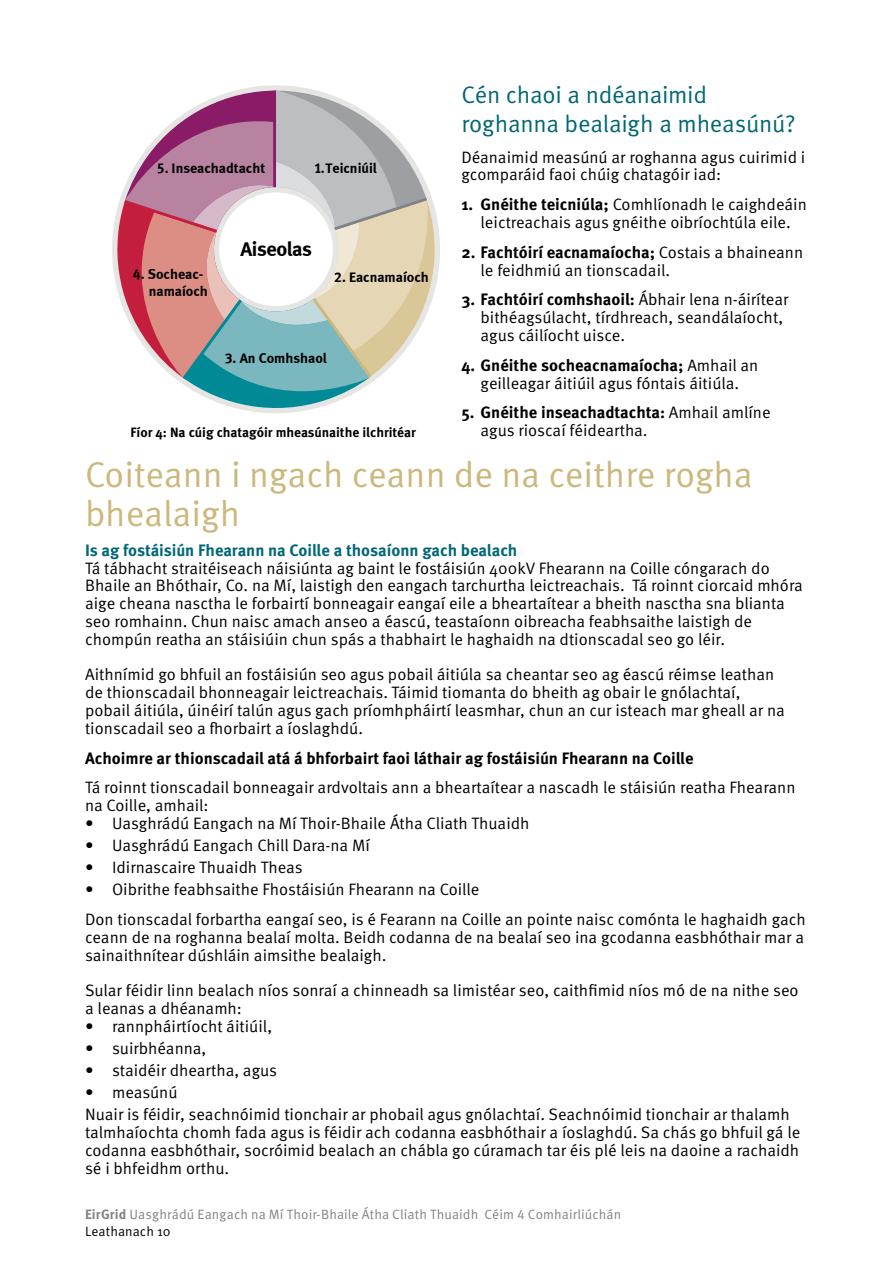
<style>
.page{position:relative;width:893px;height:1263px;background:#fff}
.page>*{position:absolute;margin:0;border:0;box-sizing:border-box;transform-origin:0 0}
.t1{font:36px/38.8px "Meta Pro Norm";color:#ccb87c}
.t2{font:24px/28.8px "Meta Pro Norm";letter-spacing:-.015em;color:#006774}
.t3{font:20.4px "Meta Bold LF";letter-spacing:-.02em;color:#000}
.t4{font:16.5px/17.9px "Meta Pro Norm";color:#000}
.t5{font:700 16.5px "Meta Pro";color:#000}
.t6{font:700 16.5px "Meta Pro";color:#006774}
.t7{font:14.1px/17px "Meta Bold LF";color:#000}
.t8{font:13.5px/17.7px "Meta Pro Norm";letter-spacing:.005em;color:#808285}
.t9{font:700 13.5px "Meta Pro";color:#000}
.s1{font-family:"Meta Pro";font-weight:700}
.s2{font-family:"Meta Pro Norm";font-weight:400}
.s3{color:#000}
</style>
<div class="page">
<svg style="left:112px;top:91px;width:328px;height:322px"></svg>
<h2 class="t2" style="left:461px;top:79px;width:336px">Cén chaoi a ndéanaimid roghanna bealaigh a mheasúnú?</h2>
<p class="t4" style="left:461px;top:147px;width:345px">Déanaimid measúnú ar roghanna agus cuirimid i gcomparáid faoi chúig chatagóir iad:</p>
<p class="t4" style="left:461px;top:194px;width:347px;text-align:center"><span class="s1">1. Gnéithe teicniúla;</span> Comhlíonadh le caighdeáin leictreachais agus gnéithe oibríochtúla eile.</p>
<p class="t5" style="left:461px;top:239px;width:343px">2. Fachtóirí eacnamaíocha; <span class="s2">Costais a bhaineann</span></p>
<p class="t4" style="left:480px;top:260px;width:191px">le feidhmiú an tionscadail.</p>
<p class="t5" style="left:461px;top:287px;width:329px">3. Fachtóirí comhshaoil: <span class="s2">Ábhair lena n-áirítear</span></p>
<p class="t4" style="left:480px;top:307px;width:304px">bithéagsúlacht, tírdhreach, seandálaíocht, agus cáilíocht uisce.</p>
<p class="t5" style="left:461px;top:352px;width:299px">4. Gnéithe socheacnamaíocha; <span class="s2">Amhail an</span></p>
<p class="t4" style="left:480px;top:373px;width:260px">geilleagar áitiúil agus fóntais áitiúla.</p>
<p class="t5" style="left:461px;top:400px;width:311px">5. Gnéithe inseachadtachta: <span class="s2">Amhail amlíne</span></p>
<p class="t4" style="left:480px;top:420px;width:169px">agus rioscaí féideartha.</p>
<h1 class="t1" style="left:85px;top:453px;width:669px">Coiteann i ngach ceann de na ceithre rogha bhealaigh</h1>
<p class="t6" style="left:85px;top:537px;width:434px">Is ag fostáisiún Fhearann na Coille a thosaíonn gach bealach</p>
<p class="t4" style="left:85px;top:558px;width:719px">Tá tábhacht straitéiseach náisiúnta ag baint le fostáisiún 400kV Fhearann na Coille cóngarach do Bhaile an Bhóthair, Co. na Mí, laistigh den eangach tarchurtha leictreachais. Tá roinnt ciorcaid mhóra aige cheana nasctha le forbairtí bonneagair eangaí eile a bheartaítear a bheith nasctha sna blianta seo romhainn. Chun naisc amach anseo a éascú, teastaíonn oibreacha feabhsaithe laistigh de chompún reatha an stáisiúin chun spás a thabhairt le haghaidh na dtionscadal seo go léir.</p>
<p class="t4" style="left:85px;top:665px;width:701px">Aithnímid go bhfuil an fostáisiún seo agus pobail áitiúla sa cheantar seo ag éascú réimse leathan de thionscadail bhonneagair leictreachais. Táimid tiomanta do bheith ag obair le gnólachtaí, pobail áitiúla, úinéirí talún agus gach príomhpháirtí leasmhar, chun an cur isteach mar gheall ar na tionscadail seo a fhorbairt a íoslaghdú.</p>
<p class="t5" style="left:85px;top:745px;width:610px">Achoimre ar thionscadail atá á bhforbairt faoi láthair ag fostáisiún Fhearann na Coille</p>
<p class="t4" style="left:85px;top:778px;width:712px">Tá roinnt tionscadail bonneagair ardvoltais ann a bheartaítear a nascadh le stáisiún reatha Fhearann na Coille, amhail:</p>
<p class="t4" style="left:85px;top:813px;width:446px">• Uasghrádú Eangach na Mí Thoir-Bhaile Átha Cliath Thuaidh</p>
<p class="t4" style="left:85px;top:835px;width:286px">• Uasghrádú Eangach Chill Dara-na Mí</p>
<p class="t4" style="left:85px;top:857px;width:219px">• Idirnascaire Thuaidh Theas</p>
<p class="t4" style="left:85px;top:873px;width:722px;line-height:29.8px">• Oibrithe feabhsaithe Fhostáisiún Fhearann na Coille<br>Don tionscadal forbartha eangaí seo, is é Fearann na Coille an pointe naisc comónta le haghaidh gach</p>
<p class="t4" style="left:85px;top:927px;width:721px">ceann de na roghanna bealaí molta. Beidh codanna de na bealaí seo ina gcodanna easbhóthair mar a sainaithnítear dúshláin aimsithe bealaigh.</p>
<p class="t4" style="left:85px;top:980px;width:715px">Sular féidir linn bealach níos sonraí a chinneadh sa limistéar seo, caithfimid níos mó de na nithe seo a leanas a dhéanamh:</p>
<p class="t4" style="left:85px;top:1016px;width:189px">• rannpháirtíocht áitiúil,</p>
<p class="t4" style="left:85px;top:1038px;width:123px">• suirbhéanna,</p>
<p class="t4" style="left:85px;top:1060px;width:194px">• staidéir dheartha, agus</p>
<p class="t4" style="left:85px;top:1080px;width:706px;line-height:22px">• measúnú<br>Nuair is féidir, seachnóimid tionchair ar phobail agus gnólachtaí. Seachnóimid tionchair ar thalamh</p>
<p class="t4" style="left:85px;top:1122px;width:717px;text-align:justify">talmhaíochta chomh fada agus is féidir ach codanna easbhóthair a íoslaghdú. Sa chás go bhfuil gá le codanna easbhóthair, socróimid bealach an chábla go cúramach tar éis plé leis na daoine a rachaidh sé i bhfeidhm orthu.</p>
<p class="t7" style="left:157px;top:159px;width:110px">5. Inseachadtacht</p>
<p class="t7" style="left:314px;top:159px;width:64px">1. Teicniúil</p>
<p class="t3" style="left:240px;top:237px;width:73px">Aiseolas</p>
<p class="t7" style="left:149px;top:265px;width:61px;text-indent:-16px">4. Socheac&shy;namaíoch</p>
<p class="t7" style="left:334px;top:269px;width:96px">2. Eacnamaíoch</p>
<p class="t7" style="left:225px;top:349px;width:104px">3. An Comhshaol</p>
<p class="t9" style="left:130px;top:422px;width:287px">Fíor 4: Na cúig chatagóir mheasúnaithe ilchritéar</p>
<p class="t8" style="left:85px;top:1204px;width:538px"><span class="s1">EirGrid</span> Uasghrádú Eangach na Mí Thoir-Bhaile Átha Cliath Thuaidh Céim 4 Comhairliúchán<br><span class="s3">Leathanach 10</span></p>
</div>
